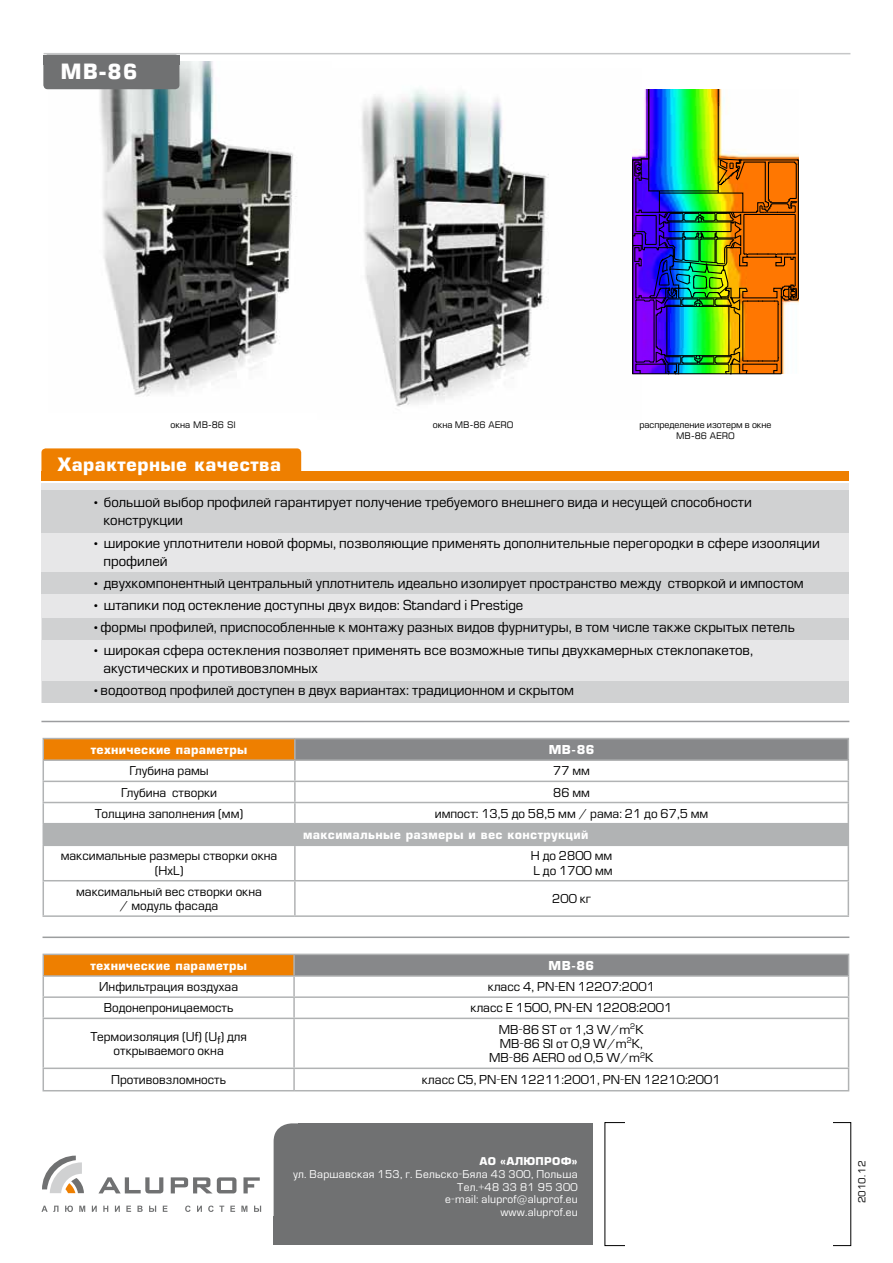
<style>
.page{position:relative;width:893px;height:1263px;background:#fff}
.page>*{position:absolute;margin:0;border:0;box-sizing:border-box;transform-origin:0 0}
.t1{font:21px "Square 721 EU Bold";color:#fff}
.t2{font:700 18px "Europe";letter-spacing:.025em;color:#fff}
.t3{font:13.5px/18px "Europe";color:#000}
.t4{font:12px/14.2px "Europe";color:#000;text-align:center}
.t5{font:700 12px "Europe";letter-spacing:.025em;color:#fff}
.t6{font:10.5px/12.6px "Europe";letter-spacing:.025em;color:#fff;text-align:right}
.t7{font:700 10.5px "Europe";letter-spacing:.025em;color:#fff}
.t8{font:9px "Square 721 EU Normal";color:#000}
.t9{font:9px "Europe";color:#000}
.t10{font:9px "Square 721 PL";color:#000}
.s1{font-family:"Europe"}
.s2{font-family:"Square 721 EU Normal"}
</style>
<div class="page">
<img style="left:49px;top:62px;width:248px;height:334px">
<img style="left:362px;top:89px;width:187px;height:318px">
<div style="left:274px;top:1123px;width:318px;height:121px;background:#707172;border-radius:18px"></div>
<div style="left:298px;top:1123px;width:295px;height:121px;background:#707172"></div>
<div style="left:274px;top:1216px;width:27px;height:28px;background:#707172"></div>
<div style="left:41px;top:484px;width:808px;height:219px;background:#e7e7e8"></div>
<div style="left:42px;top:572px;width:807px;height:22px;background:#d0d1d2"></div>
<div style="left:42px;top:618px;width:807px;height:21px;background:#d0d1d2"></div>
<div style="left:42px;top:681px;width:807px;height:22px;background:#d0d1d2"></div>
<div style="left:41px;top:491px;width:808px;height:42px;background:#d0d1d2"></div>
<div style="left:43px;top:738px;width:252px;height:22px;background:#ee7f00"></div>
<div style="left:295px;top:738px;width:553px;height:22px;background:#87888a"></div>
<div style="left:43px;top:824px;width:805px;height:21px;background:#b1b3b4"></div>
<hr style="left:43px;top:738px;width:252px;height:1px;background:#b1b3b4">
<hr style="left:295px;top:738px;width:554px;height:1px;background:#b1b3b4">
<hr style="left:294px;top:739px;width:2px;height:20px;background:#b1b3b4">
<hr style="left:43px;top:759px;width:252px;height:2px;background:#b1b3b4">
<hr style="left:295px;top:759px;width:554px;height:2px;background:#b1b3b4">
<hr style="left:294px;top:761px;width:2px;height:20px;background:#b1b3b4">
<hr style="left:43px;top:781px;width:252px;height:1px;background:#b1b3b4">
<hr style="left:295px;top:781px;width:554px;height:1px;background:#b1b3b4">
<hr style="left:294px;top:782px;width:2px;height:20px;background:#b1b3b4">
<hr style="left:43px;top:802px;width:252px;height:1px;background:#b1b3b4">
<hr style="left:295px;top:802px;width:554px;height:1px;background:#b1b3b4">
<hr style="left:294px;top:803px;width:2px;height:20px;background:#b1b3b4">
<hr style="left:43px;top:823px;width:252px;height:1px;background:#b1b3b4">
<svg style="left:43px;top:739px;width:1px;height:84px"></svg>
<hr style="left:295px;top:823px;width:554px;height:1px;background:#b1b3b4">
<svg style="left:848px;top:739px;width:1px;height:105px"></svg>
<hr style="left:43px;top:844px;width:252px;height:2px;background:#b1b3b4">
<hr style="left:43px;top:846px;width:1px;height:34px;background:#b1b3b4">
<hr style="left:295px;top:844px;width:554px;height:2px;background:#b1b3b4">
<hr style="left:294px;top:846px;width:2px;height:34px;background:#b1b3b4">
<hr style="left:848px;top:846px;width:1px;height:34px;background:#b1b3b4">
<hr style="left:43px;top:880px;width:252px;height:1px;background:#b1b3b4">
<hr style="left:43px;top:881px;width:1px;height:34px;background:#b1b3b4">
<hr style="left:295px;top:880px;width:554px;height:1px;background:#b1b3b4">
<hr style="left:294px;top:881px;width:2px;height:34px;background:#b1b3b4">
<hr style="left:848px;top:881px;width:1px;height:34px;background:#b1b3b4">
<hr style="left:43px;top:915px;width:252px;height:2px;background:#b1b3b4">
<hr style="left:295px;top:915px;width:554px;height:2px;background:#b1b3b4">
<div style="left:43px;top:954px;width:251px;height:22px;background:#ee7f00"></div>
<div style="left:294px;top:954px;width:555px;height:22px;background:#87888a"></div>
<hr style="left:43px;top:954px;width:251px;height:1px;background:#b1b3b4">
<hr style="left:294px;top:954px;width:555px;height:1px;background:#b1b3b4">
<hr style="left:293px;top:955px;width:2px;height:20px;background:#b1b3b4">
<hr style="left:43px;top:975px;width:251px;height:2px;background:#b1b3b4">
<hr style="left:294px;top:975px;width:555px;height:2px;background:#b1b3b4">
<hr style="left:43px;top:996px;width:251px;height:2px;background:#b1b3b4">
<svg style="left:43px;top:955px;width:1px;height:62px"></svg>
<hr style="left:294px;top:996px;width:555px;height:2px;background:#b1b3b4">
<svg style="left:293px;top:977px;width:2px;height:40px"></svg>
<svg style="left:848px;top:955px;width:1px;height:62px"></svg>
<hr style="left:43px;top:1017px;width:251px;height:2px;background:#b1b3b4">
<hr style="left:43px;top:1019px;width:1px;height:48px;background:#b1b3b4">
<hr style="left:294px;top:1017px;width:555px;height:2px;background:#b1b3b4">
<hr style="left:293px;top:1019px;width:2px;height:48px;background:#b1b3b4">
<hr style="left:848px;top:1019px;width:1px;height:48px;background:#b1b3b4">
<hr style="left:43px;top:1067px;width:251px;height:2px;background:#b1b3b4">
<svg style="left:43px;top:1069px;width:1px;height:21px"></svg>
<hr style="left:294px;top:1067px;width:555px;height:2px;background:#b1b3b4">
<hr style="left:293px;top:1069px;width:2px;height:21px;background:#b1b3b4">
<svg style="left:848px;top:1069px;width:1px;height:21px"></svg>
<hr style="left:43px;top:1090px;width:251px;height:1px;background:#b1b3b4">
<hr style="left:294px;top:1090px;width:555px;height:1px;background:#b1b3b4">
<hr style="left:43px;top:936px;width:806px;height:2px;background:#9c9e9f">
<hr style="left:41px;top:721px;width:808px;height:1px;background:#9c9d9f">
<div style="left:41px;top:471px;width:808px;height:10px;background:#ee7f00"></div>
<div style="left:41px;top:448px;width:260px;height:30px;background:#ee7f00;border-radius:4px"></div>
<hr style="left:44px;top:53px;width:806px;height:1px;background:#c6c7c8">
<div style="left:43px;top:55px;width:136px;height:34px;background:#707172;border-radius:4px"></div>
<div style="left:43px;top:55px;width:136px;height:9px;background:#707172"></div>
<svg style="left:42px;top:1155px;width:42px;height:38px"></svg>
<svg style="left:99px;top:1177px;width:64px;height:16px"></svg>
<svg style="left:171px;top:1177px;width:65px;height:16px"></svg>
<svg style="left:243px;top:1177px;width:17px;height:16px"></svg>
<svg style="left:41px;top:1205px;width:17px;height:7px"></svg>
<svg style="left:65px;top:1205px;width:8px;height:7px"></svg>
<svg style="left:79px;top:1205px;width:6px;height:7px"></svg>
<svg style="left:92px;top:1205px;width:5px;height:7px"></svg>
<svg style="left:103px;top:1205px;width:5px;height:7px"></svg>
<svg style="left:115px;top:1205px;width:5px;height:7px"></svg>
<svg style="left:126px;top:1205px;width:5px;height:7px"></svg>
<svg style="left:137px;top:1205px;width:6px;height:7px"></svg>
<svg style="left:149px;top:1205px;width:7px;height:7px"></svg>
<svg style="left:163px;top:1205px;width:4px;height:7px"></svg>
<svg style="left:185px;top:1205px;width:6px;height:7px"></svg>
<svg style="left:197px;top:1205px;width:5px;height:7px"></svg>
<svg style="left:208px;top:1205px;width:16px;height:7px"></svg>
<svg style="left:230px;top:1205px;width:5px;height:7px"></svg>
<svg style="left:241px;top:1205px;width:6px;height:7px"></svg>
<svg style="left:254px;top:1205px;width:7px;height:7px"></svg>
<img style="left:632px;top:89px;width:167px;height:286px">
<h1 class="t1" style="left:60px;top:58px;width:79px">MB-86</h1>
<p class="t8" style="left:171px;top:419px;width:67px"><span class="s1">окна</span> MB-86 SI</p>
<p class="t8" style="left:433px;top:419px;width:82px"><span class="s1">окна</span> MB-86 AERO</p>
<p class="t9" style="left:639px;top:419px;width:134px">распределение изотерм в окне</p>
<p class="t8" style="left:676px;top:430px;width:60px">MB-86 AERO</p>
<h2 class="t2" style="left:57px;top:454px;width:225px">Характерные качества</h2>
<p class="t3" style="left:103px;top:494px;width:650px;text-indent:-12px">• большой выбор профилей гарантирует получение требуемого внешнего вида и несущей способности конструкции</p>
<p class="t3" style="left:103px;top:534px;width:718px;text-indent:-12px">• широкие уплотнители новой формы, позволяющие применять дополнительные перегородки в сфере изооляции профилей</p>
<p class="t3" style="left:91px;top:574px;width:714px">• двухкомпонентный центральный уплотнитель идеально изолирует пространство между створкой и импостом</p>
<p class="t3" style="left:91px;top:596px;width:433px">• штапики под остекление доступны двух видов: Standard i Prestige</p>
<p class="t3" style="left:91px;top:619px;width:705px">•формы профилей, приспособленные к монтажу разных видов фурнитуры, в том числе также скрытых петель</p>
<p class="t3" style="left:103px;top:641px;width:651px;text-indent:-12px">• широкая сфера остекления позволяет применять все возможные типы двухкамерных стеклопакетов, акустических и противовзломных</p>
<p class="t3" style="left:91px;top:681px;width:484px">•водоотвод профилей доступен в двух вариантах: традиционном и скрытом</p>
<p class="t5" style="left:91px;top:742px;width:158px">технические параметры</p>
<p class="t5" style="left:549px;top:742px;width:47px">MB-86</p>
<p class="t4" style="left:129px;top:764px;width:81px">Глубина рамы</p>
<p class="t4" style="left:553px;top:764px;width:38px">77 мм</p>
<p class="t4" style="left:121px;top:785px;width:98px">Глубина створки</p>
<p class="t4" style="left:553px;top:785px;width:38px">86 мм</p>
<p class="t4" style="left:95px;top:806px;width:150px">Толщина заполнения (мм)</p>
<p class="t4" style="left:435px;top:806px;width:275px">импост: 13,5 до 58,5 мм / рама: 21 до 67,5 мм</p>
<p class="t5" style="left:303px;top:828px;width:287px">максимальные размеры и вес конструкций</p>
<p class="t4" style="left:61px;top:849px;width:218px">максимальные размеры створки окна (HxL)</p>
<p class="t4" style="left:531px;top:849px;width:83px;text-align:left">H до 2800 мм<br>L до 1700 мм</p>
<p class="t4" style="left:76px;top:884px;width:187px">максимальный вес створки окна / модуль фасада</p>
<p class="t4" style="left:552px;top:892px;width:40px">200 кг</p>
<p class="t5" style="left:90px;top:958px;width:158px">технические параметры</p>
<p class="t5" style="left:548px;top:958px;width:47px">MB-86</p>
<p class="t4" style="left:99px;top:980px;width:140px">Инфильтрация воздухаa</p>
<p class="t4" style="left:488px;top:980px;width:169px">класс 4, PN-EN 12207:2001</p>
<p class="t4" style="left:104px;top:1001px;width:131px">Водонепроницаемость</p>
<p class="t4" style="left:470px;top:1001px;width:203px">класс E 1500, PN-EN 12208:2001</p>
<p class="t4" style="left:90px;top:1029px;width:158px">Термоизоляция (Uf) (U<sub>f</sub>) для открываемого окна</p>
<p class="t4" style="left:489px;top:1022px;width:166px">MB-86 ST от 1,3 W/m<sup>2</sup>K<br>MB-86 SI от 0,9 W/m<sup>2</sup>K,<br>MB-86 AERO od 0,5 W/m<sup>2</sup>K</p>
<p class="t4" style="left:111px;top:1073px;width:117px">Противовзломность</p>
<p class="t4" style="left:422px;top:1073px;width:300px">класс C5, PN-EN 12211:2001, PN-EN 12210:2001</p>
<p class="t7" style="left:479px;top:1155px;width:100px">АО «АЛЮПРОФ»</p>
<p class="t6" style="left:293px;top:1168px;width:286px">ул. Варшавская 153, г. Бельско-Бяла 43 300, Польша<br>Tел.+48 33 81 95 300<br>e-mail: aluprof<span class="s2">@</span>aluprof.eu<br>www.aluprof.eu</p>
<p class="t10" style="left:856px;top:1203px;width:44px;rotate:-90deg">2010.12</p>
</div>
